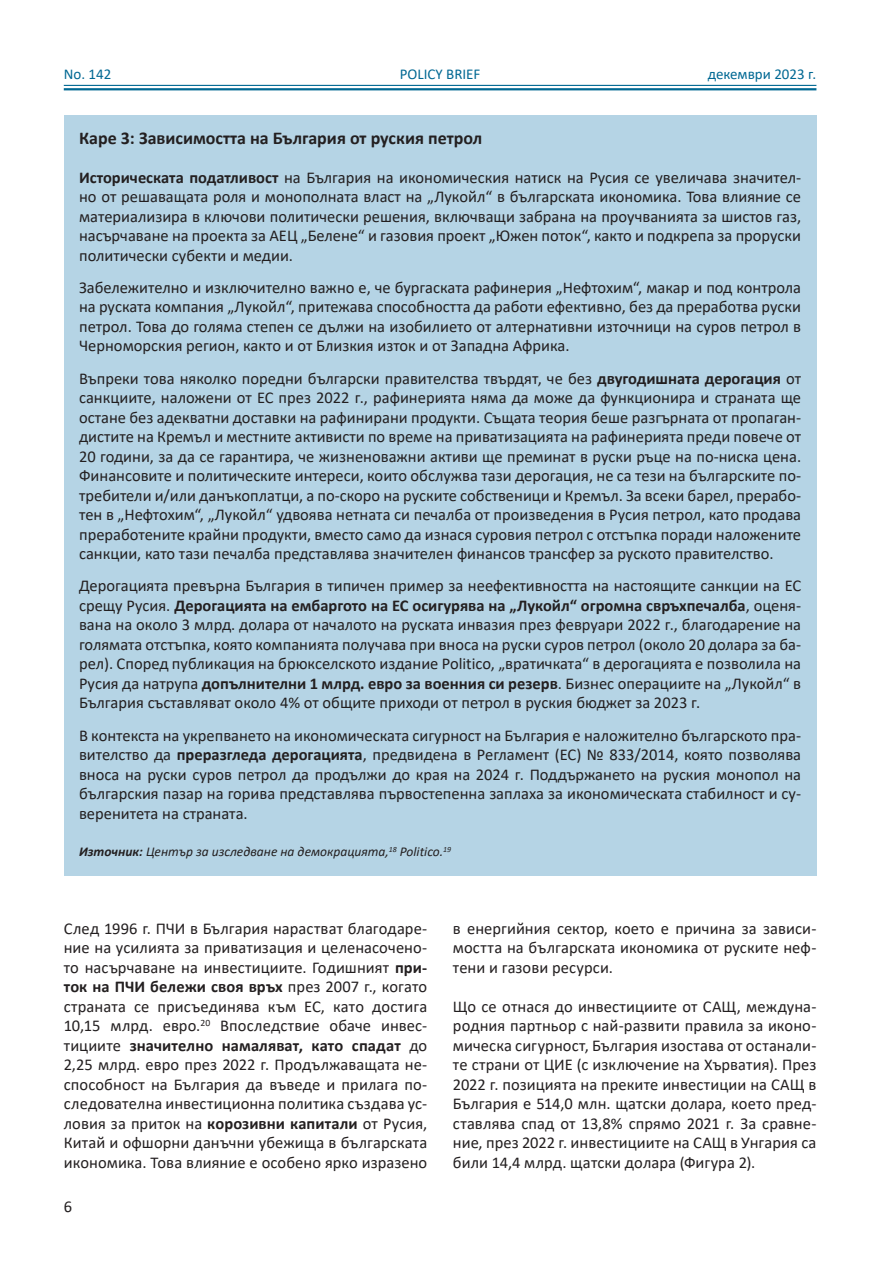
<style>
.page{position:relative;width:893px;height:1263px;background:#fff}
.page>*{position:absolute;margin:0;border:0;box-sizing:border-box;transform-origin:0 0}
.Care{font:700 18px "Calibri";color:#231f20}
.t1{font:16.5px/19.5px "Calibri";color:#231f20;text-align:justify}
.t2{font:15px "Calibri";color:#006893}
.t3{font:italic 13.5px "Calibri";color:#231f20}
.s1{font-weight:700}
</style>
<div class="page">
<hr style="left:64px;top:88px;width:752px;height:2px;background:#006893">
<hr style="left:64px;top:85px;width:752px;height:1px;background:#006893">
<div style="left:64px;top:115px;width:752px;height:760px;background:#b5d4e5"></div>
<p class="t2" style="left:64px;top:64px;width:49px">No. 142</p>
<p class="t2" style="left:400px;top:64px;width:82px">POLICY BRIEF</p>
<p class="t2" style="left:708px;top:64px;width:110px">декември 2023 г.</p>
<p class="Care" style="left:79px;top:125px;width:405px">Каре 3: Зависимостта на България от руския петрол</p>
<p class="t1" style="left:79px;top:167px;width:723px"><span class="s1">Историческата податливост</span> на България на икономическия натиск на Русия се увеличава значител&shy;но от решаващата роля и монополната власт на „Лукойл“ в българската икономика. Това влияние се материализира в ключови политически решения, включващи забрана на проучванията за шистов газ, насърчаване на проекта за АЕЦ „Белене“ и газовия проект „Южен поток“, както и подкрепа за проруски политически субекти и медии.</p>
<p class="t1" style="left:79px;top:277px;width:724px">Забележително и изключително важно е, че бургаската рафинерия „Нефтохим“, макар и под контрола на руската компания „Лукойл“, притежава способността да работи ефективно, без да преработва руски петрол. Това до голяма степен се дължи на изобилието от алтернативни източници на суров петрол в Черноморския регион, както и от Близкия изток и от Западна Африка.</p>
<p class="t1" style="left:79px;top:368px;width:724px">Въпреки това няколко поредни български правителства твърдят, че без <span class="s1">двугодишната дерогация</span> от санкциите, наложени от ЕС през 2022 г., рафинерията няма да може да функционира и страната ще остане без адекватни доставки на рафинирани продукти. Същата теория беше разгърната от пропаган&shy;дистите на Кремъл и местните активисти по време на приватизацията на рафинерията преди повече от 20 години, за да се гарантира, че жизненоважни активи ще преминат в руски ръце на по-ниска цена.<br>Финансовите и политическите интереси, които обслужва тази дерогация, не са тези на българските по&shy;требители и/или данъкоплатци, а по-скоро на руските собственици и Кремъл. За всеки барел, прерабо&shy;тен в „Нефтохим“, „Лукойл“ удвоява нетната си печалба от произведения в Русия петрол, като продава преработените крайни продукти, вместо само да изнася суровия петрол с отстъпка поради наложените санкции, като тази печалба представлява значителен финансов трансфер за руското правителство.</p>
<p class="t1" style="left:79px;top:576px;width:723px">Дерогацията превърна България в типичен пример за неефективността на настоящите санкции на ЕС срещу Русия. <span class="s1">Дерогацията на ембаргото на ЕС осигурява на „Лукойл“ огромна свръхпечалба</span>, оценя&shy;вана на около 3 млрд. долара от началото на руската инвазия през февруари 2022 г., благодарение на голямата отстъпка, която компанията получава при вноса на руски суров петрол (около 20 долара за ба&shy;рел). Според публикация на брюкселското издание Politico, „вратичката“ в дерогацията е позволила на Русия да натрупа <span class="s1">допълнителни 1 млрд. евро за военния си резерв</span>. Бизнес операциите на „Лукойл“ в България съставляват около 4% от общите приходи от петрол в руския бюджет за 2023 г.</p>
<p class="t1" style="left:79px;top:725px;width:723px">В контекста на укрепването на икономическата сигурност на България е наложително българското пра&shy;вителство да <span class="s1">преразгледа дерогацията</span>, предвидена в Регламент (ЕС) № 833/2014, която позволява вноса на руски суров петрол да продължи до края на 2024 г. Поддържането на руския монопол на българския пазар на горива представлява първостепенна заплаха за икономическата стабилност и су&shy;веренитета на страната.</p>
<p class="t3" style="left:79px;top:842px;width:374px"><span class="s1">Източник:</span> Център за изследване на демокрацията,<sup>18</sup> Politico.<sup>19</sup></p>
<p class="t1" style="left:64px;top:918px;width:365px">След 1996 г. ПЧИ в България нарастват благодаре&shy;ние на усилията за приватизация и целенасочено&shy;то насърчаване на инвестициите. Годишният <span class="s1">при&shy;ток на ПЧИ бележи своя връх</span> през 2007 г., когато страната се присъединява към ЕС, като достига 10,15 млрд. евро.<sup>20</sup> Впоследствие обаче инвес&shy;тициите <span class="s1">значително намаляват, като спадат</span> до 2,25 млрд. евро през 2022 г. Продължаващата не&shy;способност на България да въведе и прилага по&shy;следователна инвестиционна политика създава ус&shy;ловия за приток на <span class="s1">корозивни капитали</span> от Русия, Китай и офшорни данъчни убежища в българската икономика. Това влияние е особено ярко изразено</p>
<p class="t1" style="left:453px;top:918px;width:365px">в енергийния сектор, което е причина за зависи&shy;мостта на българската икономика от руските неф&shy;тени и газови ресурси.</p>
<p class="t1" style="left:453px;top:996px;width:365px">Що се отнася до инвестициите от САЩ, междуна&shy;родния партньор с най-развити правила за иконо&shy;мическа сигурност, България изостава от останали&shy;те страни от ЦИЕ (с изключение на Хърватия). През 2022 г. позицията на преките инвестиции на САЩ в България е 514,0 млн. щатски долара, което пред&shy;ставлява спад от 13,8% спрямо 2021 г. За сравне&shy;ние, през 2022 г. инвестициите на САЩ в Унгария са били 14,4 млрд. щатски долара (Фигура 2).</p>
<p class="t1" style="left:64px;top:1196px;width:10px">6</p>
</div>
